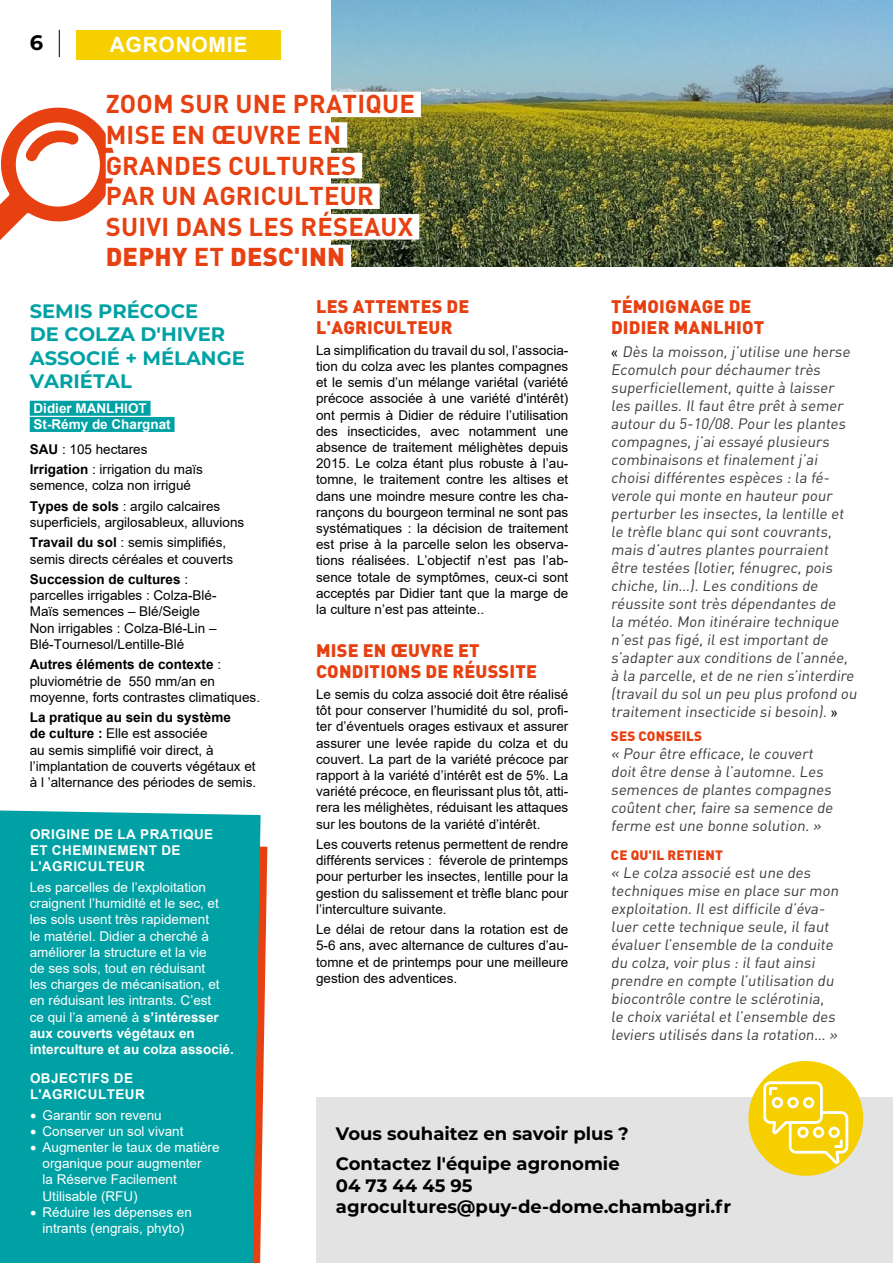
<style>
.page{position:relative;width:893px;height:1263px;background:#fff}
.page>*{position:absolute;margin:0;border:0;box-sizing:border-box;transform-origin:0 0}
.t1{font:700 25.5px/30.6px "DIN Pro";letter-spacing:.01em;color:#e74011}
.t2{font:700 21px "Arial";letter-spacing:.035em;color:#fff}
.t3{font:700 21px "Montserrat";color:#000}
.t4{font:700 19.5px/23.4px "Montserrat";color:#00a1a4}
.t5{font:700 18px/30.2px "Montserrat";color:#000}
.t6{font:900 18px/21.6px "DIN Pro";letter-spacing:.01em;color:#e74011}
.t7{font:15px/18px "DIN Pro";color:#3c3c3b}
.t8{font:13.5px/16.2px "Arial";color:#000}
.t9{font:13.5px/16.2px "Arial";color:#fff}
.t10{font:700 13.5px/16.2px "Arial";letter-spacing:.035em;color:#fff}
.t11{font:700 13.5px/16.2px "Arial";color:#fff}
.t12{font:900 13.5px "DIN Pro";letter-spacing:.01em;color:#e74011}
.s1{font-weight:900}
.s2{font-weight:700}
.s3{font-family:"Arial";font-size:13.5px;color:#000}
.s4{font-family:"Minion Pro";font-size:18px}
</style>
<div class="page">
<svg style="left:59px;top:30px;width:1px;height:27px"></svg>
<div style="left:77px;top:30px;width:204px;height:29px;background:#f5cf00"></div>
<div style="left:316px;top:1097px;width:577px;height:166px;background:#e3e3e3"></div>
<svg style="left:261px;top:846px;width:6px;height:363px"></svg>
<div style="left:0;top:810px;width:261px;height:453px;background:#00a1a4"></div>
<img style="left:332px;top:0;width:561px;height:266px">
<svg style="left:0;top:107px;width:114px;height:133px"></svg>
<div style="left:106px;top:92px;width:315px;height:25px;background:#fff"></div>
<div style="left:106px;top:122px;width:241px;height:26px;background:#fff"></div>
<div style="left:106px;top:153px;width:256px;height:25px;background:#fff"></div>
<div style="left:106px;top:183px;width:274px;height:26px;background:#fff"></div>
<div style="left:106px;top:214px;width:313px;height:26px;background:#fff"></div>
<div style="left:106px;top:245px;width:245px;height:25px;background:#fff"></div>
<div style="left:30px;top:401px;width:121px;height:15px;background:#00a1a4"></div>
<div style="left:30px;top:417px;width:145px;height:15px;background:#00a1a4"></div>
<div style="left:748px;top:1061px;width:115px;height:115px;background:#f5cf00;border-radius:50%"></div>
<svg style="left:763px;top:1081px;width:85px;height:83px"></svg>
<h2 class="t3" style="left:30px;top:27px;width:15px">6</h2>
<h2 class="t2" style="left:110px;top:30px;width:139px">AGRONOMIE</h2>
<h1 class="t1" style="left:106px;top:88px;width:311px">ZOOM SUR UNE PRATIQUE<br>MISE EN ŒUVRE EN<br>GRANDES CULTURES<br>PAR UN AGRICULTEUR<br>SUIVI DANS LES RÉSEAUX<br><span class="s1">DEPHY</span> ET <span class="s1">DESC'INN</span></h1>
<h3 class="t4" style="left:30px;top:298px;width:217px">SEMIS PRÉCOCE<br>DE COLZA D'HIVER<br>ASSOCIÉ + MÉLANGE<br>VARIÉTAL</h3>
<p class="t11" style="left:34px;top:400px;width:139px">Didier MANLHIOT<br>St-Rémy de Chargnat</p>
<p class="t8" style="left:30px;top:439px;width:175px;line-height:20.4px"><span class="s2">SAU</span> : 105 hectares<br><span class="s2">Irrigation</span> : irrigation du maïs</p>
<p class="t8" style="left:30px;top:475px;width:192px;line-height:20.4px">semence, colza non irrigué<br><span class="s2">Types de sols</span> : argilo calcaires</p>
<p class="t8" style="left:30px;top:512px;width:216px;line-height:20.4px">superficiels, argilosableux, alluvions<br><span class="s2">Travail du sol</span> : semis simplifiés,</p>
<p class="t8" style="left:30px;top:549px;width:205px;line-height:20.4px">semis directs céréales et couverts<br><span class="s2">Succession de cultures</span> :</p>
<p class="t8" style="left:30px;top:587px;width:188px">parcelles irrigables : Colza-Blé-<br>Maïs semences – Blé/Seigle<br>Non irrigables : Colza-Blé-Lin –<br>Blé-Tournesol/Lentille-Blé</p>
<p class="t8" style="left:30px;top:656px;width:232px"><span class="s2">Autres éléments de contexte</span> : pluviométrie de 550 mm/an en moyenne, forts contrastes climatiques.</p>
<p class="t8" style="left:30px;top:709px;width:228px"><span class="s2">La pratique au sein du système<br>de culture :</span> Elle est associée<br>au semis simplifié voir direct, à l’implantation de couverts végétaux et à l ’alternance des périodes de semis.</p>
<h3 class="t6" style="left:611px;top:295px;width:155px">TÉMOIGNAGE DE<br>DIDIER MANLHIOT</h3>
<p class="t7" style="left:611px;top:341px;width:250px"><span class="s3">«</span> Dès la moisson, j ’utilise une herse Ecomulch pour déchaumer très superficiellement, quitte à laisser les pailles. Il faut être prêt à semer autour du 5-10/08. Pour les plantes compagnes, j ’ai essayé plusieurs combinaisons et finalement j ’ai choisi différentes espèces : la fé&shy;verole qui monte en hauteur pour perturber les insectes, la lentille et le trèfle blanc qui sont couvrants, mais d’autres plantes pourraient être testées (lotier, fénugrec, pois chiche, lin…). Les conditions de réussite sont très dépendantes de<br>la météo. Mon itinéraire technique n’est pas figé, il est important de s’adapter aux conditions de l’année, à la parcelle, et de ne rien s’interdire (travail du sol un peu plus profond ou traitement insecticide si besoin). <span class="s3">»</span></p>
<p class="t12" style="left:611px;top:727px;width:93px">SES CONSEILS</p>
<p class="t7" style="left:611px;top:744px;width:226px">« Pour être efficace, le couvert doit être dense à l’automne. Les semences de plantes compagnes coûtent cher, faire sa semence de ferme est une bonne solution. »</p>
<p class="t12" style="left:611px;top:846px;width:113px">CE QU'IL RETIENT</p>
<p class="t7" style="left:611px;top:863px;width:232px">« Le colza associé est une des techniques mise en place sur mon exploitation. Il est difficile d’éva&shy;luer cette technique seule, il faut évaluer l’ensemble de la conduite du colza, voir plus : il faut ainsi prendre en compte l’utilisation du biocontrôle contre le sclérotinia, le choix variétal et l’ensemble des leviers utilisés dans la rotation… »</p>
<h3 class="t6" style="left:316px;top:295px;width:155px">LES ATTENTES DE<br>L'AGRICULTEUR</h3>
<p class="t8" style="left:316px;top:342px;width:254px;text-align:justify">La simplification du travail du sol, l’associa&shy;tion du colza avec les plantes compagnes et le semis d’un mélange variétal (variété précoce associée à une variété d'intérêt) ont permis à Didier de réduire l’utilisation des insecticides, avec notamment une absence de traitement mélighètes depuis 2015. Le colza étant plus robuste à l’au&shy;tomne, le traitement contre les altises et dans une moindre mesure contre les cha&shy;rançons du bourgeon terminal ne sont pas systématiques : la décision de traitement est prise à la parcelle selon les observa&shy;tions réalisées. L’objectif n’est pas l’ab&shy;sence totale de symptômes, ceux-ci sont acceptés par Didier tant que la marge de la culture n’est pas atteinte..</p>
<h3 class="t6" style="left:316px;top:639px;width:222px">MISE EN ŒUVRE ET<br>CONDITIONS DE RÉUSSITE</h3>
<p class="t8" style="left:316px;top:686px;width:254px;text-align:justify">Le semis du colza associé doit être réalisé tôt pour conserver l’humidité du sol, profi&shy;ter d’éventuels orages estivaux et assurer assurer une levée rapide du colza et du couvert. La part de la variété précoce par rapport à la variété d’intérêt est de 5%. La variété précoce, en fleurissant plus tôt, atti&shy;rera les mélighètes, réduisant les attaques sur les boutons de la variété d’intérêt.</p>
<p class="t8" style="left:316px;top:836px;width:254px;text-align:justify">Les couverts retenus permettent de rendre différents services : féverole de printemps pour perturber les insectes, lentille pour la gestion du salissement et trèfle blanc pour l’interculture suivante.</p>
<p class="t8" style="left:316px;top:921px;width:254px;text-align:justify">Le délai de retour dans la rotation est de 5-6 ans, avec alternance de cultures d’au&shy;tomne et de printemps pour une meilleure gestion des adventices.</p>
<p class="t10" style="left:30px;top:826px;width:185px">ORIGINE DE LA PRATIQUE<br>ET CHEMINEMENT DE<br>L'AGRICULTEUR</p>
<p class="t9" style="left:30px;top:879px;width:206px">Les parcelles de l’exploitation craignent l’humidité et le sec, et les sols usent très rapidement<br>le matériel. Didier a cherché à améliorer la structure et la vie<br>de ses sols, tout en réduisant<br>les charges de mécanisation, et en réduisant les intrants. C’est<br>ce qui l’a amené à <span class="s2">s’intéresser aux couverts végétaux en interculture et au colza associé.</span></p>
<p class="t10" style="left:30px;top:1070px;width:116px">OBJECTIFS DE<br>L'AGRICULTEUR</p>
<p class="t9" style="left:30px;top:1106px;width:134px"><span class="s4">•</span> Garantir son revenu</p>
<p class="t9" style="left:30px;top:1123px;width:155px"><span class="s4">•</span> Conserver un sol vivant</p>
<p class="t9" style="left:43px;top:1139px;width:179px;text-indent:-13px"><span class="s4">•</span> Augmenter le taux de matière organique pour augmenter<br>la Réserve Facilement<br>Utilisable (RFU)</p>
<p class="t9" style="left:30px;top:1204px;width:164px;text-align:center"><span class="s4">•</span> Réduire les dépenses en intrants (engrais, phyto)</p>
<h3 class="t5" style="left:336px;top:1118px;width:294px">Vous souhaitez en savoir plus ?<br>Contactez l'équipe agronomie</h3>
<h3 class="t5" style="left:336px;top:1174px;width:397px;line-height:21.6px">04 73 44 45 95 agrocultures@puy-de-dome.chambagri.fr</h3>
</div>
